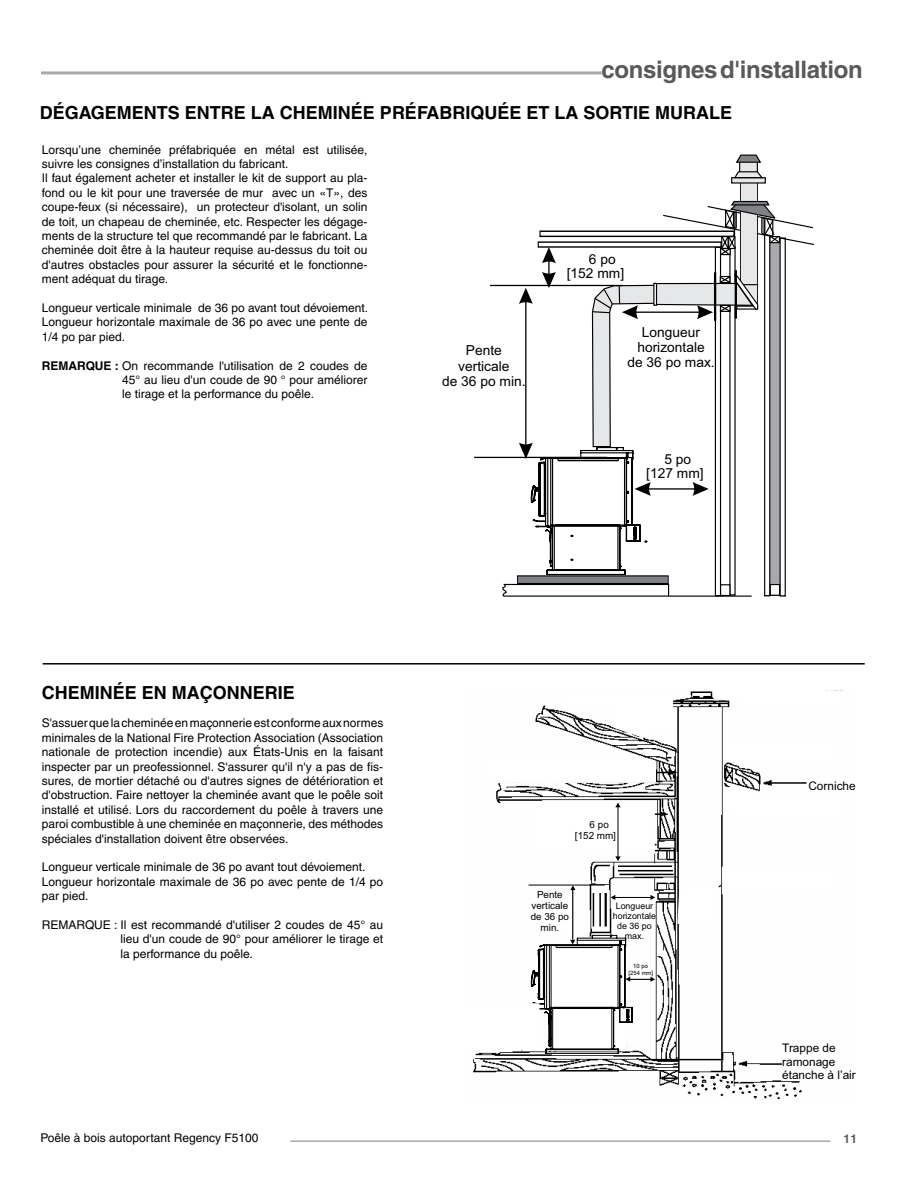
<style>
.page{position:relative;width:918px;height:1188px;background:#fff}
.page>*{position:absolute;margin:0;border:0;box-sizing:border-box;transform-origin:0 0}
.t1{font:700 24px "Helvetica";letter-spacing:-.015em;color:#58595b}
.t2{font:700 18px "Helvetica";color:#000}
.t3{font:13.8px/15.5px "Arial";color:#000;text-align:center}
.t4{font:12px/14.4px "Helvetica";color:#000;text-align:justify}
.t5{font:700 12px "Helvetica";color:#58595b}
.t6{font:11.85px/13.2px "Arial";color:#000}
.t7{font:9.9px/10.9px "Arial";color:#000}
.t8{font:8.85px/9.9px "Arial";color:#000;text-align:center}
.t9{font:5.85px/7.1px "Arial";color:#000;text-align:center}
.s1{font-weight:700}
</style>
<div class="page">
<hr style="left:290px;top:1140px;width:540px;height:2px;background:#a7a9ac">
<hr style="left:41px;top:71px;width:561px;height:3px;background:#a7a9ac">
<img style="left:473px;top:691px;width:360px;height:408px">
<div style="left:808px;top:780px;width:48px;height:11px;background:#fff"></div>
<div style="left:566px;top:696px;width:107px;height:14px;background:#fff"></div>
<div style="left:739px;top:691px;width:107px;height:18px;background:#fff"></div>
<div style="left:531px;top:809px;width:123px;height:45px;background:#fff"></div>
<svg style="left:483px;top:755px;width:173px;height:28px"></svg>
<div style="left:727px;top:738px;width:109px;height:24px;background:#fff"></div>
<svg style="left:724px;top:787px;width:109px;height:35px"></svg>
<div style="left:722px;top:867px;width:109px;height:27px;background:#fff"></div>
<div style="left:430px;top:1004px;width:109px;height:45px;background:#fff"></div>
<svg style="left:614px;top:709px;width:62px;height:29px"></svg>
<svg style="left:708px;top:691px;width:116px;height:9px"></svg>
<svg style="left:678px;top:878px;width:40px;height:49px"></svg>
<hr style="left:617px;top:807px;width:1px;height:50px;background:#000">
<svg style="left:615px;top:856px;width:6px;height:5px"></svg>
<svg style="left:615px;top:803px;width:6px;height:4px"></svg>
<hr style="left:572px;top:890px;width:1px;height:50px;background:#000">
<svg style="left:570px;top:886px;width:5px;height:4px"></svg>
<hr style="left:529px;top:885px;width:76px;height:1px;background:#000">
<svg style="left:531px;top:935px;width:124px;height:119px"></svg>
<hr style="left:615px;top:897px;width:36px;height:1px;background:#000">
<svg style="left:651px;top:895px;width:4px;height:5px"></svg>
<svg style="left:611px;top:895px;width:4px;height:5px"></svg>
<div style="left:784px;top:1048px;width:48px;height:30px;background:#fff"></div>
<hr style="left:43px;top:663px;width:822px;height:2px;background:#000">
<div style="left:715px;top:247px;width:6px;height:349px;border:1px solid #000"></div>
<div style="left:764px;top:233px;width:6px;height:363px;border:1px solid #000"></div>
<div style="left:780px;top:238px;width:6px;height:359px;border:1px solid #000"></div>
<div style="left:517px;top:576px;width:151px;height:8px;background:#808285"></div>
<svg style="left:502px;top:583px;width:168px;height:14px"></svg>
<div style="left:739px;top:160px;width:19px;height:18px;background:#e6e7e8;border:1px solid #000"></div>
<div style="left:740px;top:181px;width:18px;height:125px;background:#e6e7e8;border:1px solid #000"></div>
<div style="left:731px;top:177px;width:35px;height:7px;background:#e6e7e8;border:1px solid #000"></div>
<svg style="left:733px;top:170px;width:31px;height:9px"></svg>
<svg style="left:735px;top:154px;width:27px;height:9px"></svg>
<div style="left:720px;top:584px;width:10px;height:12px;background:#fff;border:1px solid #000"></div>
<div style="left:770px;top:584px;width:10px;height:12px;background:#fff;border:1px solid #000"></div>
<hr style="left:669px;top:596px;width:83px;height:1px;background:#000">
<hr style="left:490px;top:285px;width:133px;height:1px;background:#000">
<svg style="left:519px;top:200px;width:295px;height:376px"></svg>
<hr style="left:474px;top:457px;width:133px;height:1px;background:#000">
<h1 class="t1" style="left:602px;top:55px;width:263px">consignes d'installation</h1>
<h2 class="t2" style="left:40px;top:101px;width:694px">DÉGAGEMENTS ENTRE LA CHEMINÉE PRÉFABRIQUÉE ET LA SORTIE MURALE</h2>
<p class="t4" style="left:42px;top:142px;width:327px;text-align:left">Lorsqu’une cheminée préfabriquée en métal est utilisée, suivre les consignes d’installation du fabricant.<br>Il faut également acheter et installer le kit de support au pla&shy;fond ou le kit pour une traversée de mur avec un «T», des coupe-feux (si nécessaire), un protecteur d'isolant, un solin de toit, un chapeau de cheminée, etc. Respecter les dégage&shy;ments de la structure tel que recommandé par le fabricant. La cheminée doit être à la hauteur requise au-dessus du toit ou d'autres obstacles pour assurer la sécurité et le fonctionne&shy;ment adéquat du tirage.</p>
<p class="t4" style="left:42px;top:301px;width:328px">Longueur verticale minimale de 36 po avant tout dévoiement.<br>Longueur horizontale maximale de 36 po avec une pente de 1/4 po par pied.</p>
<p class="t4" style="left:122px;top:358px;width:247px;text-indent:-81px"><span class="s1">REMARQUE :</span> On recommande l'utilisation de 2 coudes de 45° au lieu d'un coude de 90 ° pour améliorer le tirage et la performance du poêle.</p>
<p class="t3" style="left:567px;top:252px;width:59px;line-height:14.4px;text-align:left;text-indent:22px">6po [152 mm]</p>
<p class="t3" style="left:627px;top:324px;width:89px">Longueur horizontale<br>de 36 po max.</p>
<p class="t3" style="left:442px;top:343px;width:85px">Pente verticale<br>de 36 po min.</p>
<h2 class="t2" style="left:42px;top:681px;width:255px">CHEMINÉE EN MAÇONNERIE</h2>
<p class="t4" style="left:42px;top:716px;width:343px">S'assuer que la cheminée en maçonnerie est conforme aux normes minimales de la National Fire Protection Association (Association nationale de protection incendie) aux États-Unis en la faisant inspecter par un preofessionnel. S'assurer qu'il n'y a pas de fis&shy;sures, de mortier détaché ou d'autres signes de détérioration et d'obstruction. Faire nettoyer la cheminée avant que le poêle soit installé et utilisé. Lors du raccordement du poêle à travers une paroi combustible à une cheminée en maçonnerie, des méthodes spéciales d'installation doivent être observées.</p>
<p class="t4" style="left:42px;top:860px;width:343px;text-align:left">Longueur verticale minimale de 36 po avant tout dévoiement.<br>Longueur horizontale maximale de 36 po avec pente de 1/4 po par pied.</p>
<p class="t4" style="left:120px;top:918px;width:264px;text-indent:-79px">REMARQUE : Il est recommandé d'utiliser 2 coudes de 45° au lieu d'un coude de 90° pour améliorer le tirage et la performance du poêle.</p>
<p class="t3" style="left:646px;top:452px;width:59px;line-height:14.5px">5po<br>[127 mm]</p>
<p class="t7" style="left:575px;top:819px;width:43px;text-indent:15px">6po [152 mm]</p>
<p class="t7" style="left:531px;top:889px;width:40px;text-align:center">Pente verticale de 36 po min.</p>
<p class="t8" style="left:613px;top:901px;width:45px">Longueur horizontale de 36 po max.</p>
<p class="t9" style="left:629px;top:962px;width:26px">10 po [254 mm]</p>
<p class="t6" style="left:808px;top:779px;width:49px">Corniche</p>
<p class="t6" style="left:782px;top:1042px;width:75px">Trappe de ramonage étanche à l’air</p>
<p class="t4" style="left:40px;top:1131px;width:220px">Poêle à bois autoportant Regency F5100</p>
<p class="t5" style="left:844px;top:1132px;width:15px">11</p>
</div>
